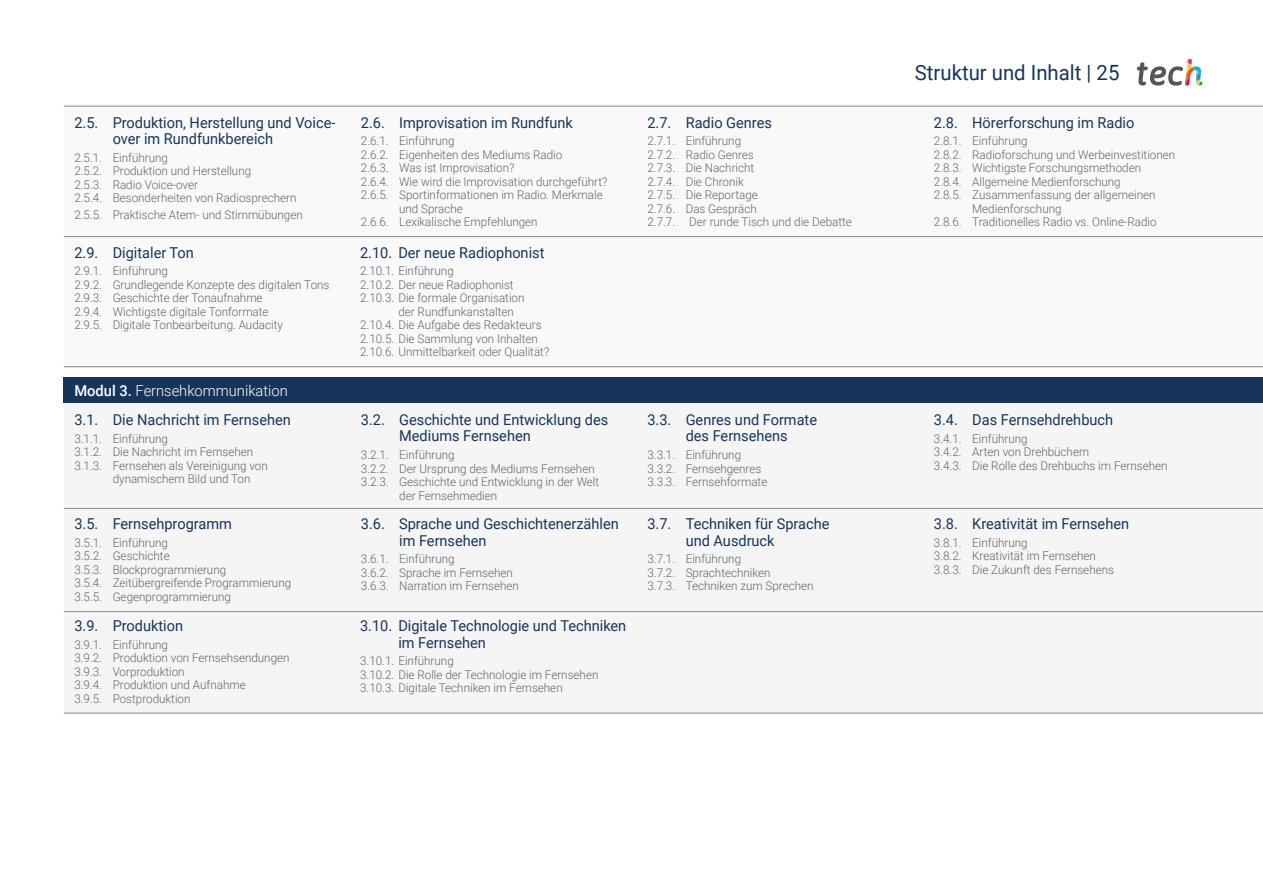
<style>
.page{position:relative;width:1263px;height:893px;background:#fff}
.page>*{position:absolute;margin:0;border:0;box-sizing:border-box;transform-origin:0 0}
.t1{font:21px "Roboto";color:#17355b}
.t2{font:15px/16.5px "Roboto";color:#17355b}
.t3{font:300 15px "Roboto";color:#fff}
.t4{font:300 12px/13.5px "Roboto";color:#61646a}
.s1{font-weight:500}
</style>
<div class="page">
<svg style="left:1137px;top:59px;width:65px;height:27px"></svg>
<div style="left:64px;top:104px;width:1199px;height:263px;background:#f8f9f8"></div>
<hr style="left:64px;top:236px;width:1199px;height:1px;background:#878a8e">
<hr style="left:64px;top:366px;width:1199px;height:1px;background:#878a8e">
<hr style="left:64px;top:106px;width:1199px;height:1px;background:#878a8e">
<div style="left:64px;top:403px;width:1199px;height:310px;background:#f4f5f4"></div>
<div style="left:64px;top:377px;width:1199px;height:26px;background:#17355b"></div>
<hr style="left:64px;top:713px;width:1199px;height:1px;background:#878a8e">
<hr style="left:64px;top:508px;width:1199px;height:1px;background:#878a8e">
<hr style="left:64px;top:611px;width:1199px;height:1px;background:#878a8e">
<p class="t2" style="left:113px;top:114px;width:224px;text-indent:-38px">2.5. Produktion, Herstellung und Voice&shy;over im Rundfunkbereich</p>
<p class="t4" style="left:74px;top:151px;width:223px">2.5.1. Einführung<br>2.5.2. Produktion und Herstellung<br>2.5.3. Radio Voice-over<br>2.5.4. Besonderheiten von Radiosprechern</p>
<p class="t4" style="left:74px;top:208px;width:230px">2.5.5. Praktische Atem- und Stimmübungen</p>
<p class="t2" style="left:74px;top:243px;width:121px">2.9. Digitaler Ton</p>
<p class="t4" style="left:74px;top:264px;width:257px">2.9.1. Einführung<br>2.9.2. Grundlegende Konzepte des digitalen Tons 2.9.3. Geschichte der Tonaufnahme<br>2.9.4. Wichtigste digitale Tonformate<br>2.9.5. Digitale Tonbearbeitung. Audacity</p>
<p class="t3" style="left:74px;top:380px;width:215px"><span class="s1">Modul 3.</span> Fernsehkommunikation</p>
<p class="t2" style="left:74px;top:411px;width:218px">3.1. Die Nachricht im Fernsehen</p>
<p class="t4" style="left:74px;top:431px;width:95px">3.1.1. Einführung</p>
<p class="t4" style="left:74px;top:445px;width:180px">3.1.2. Die Nachricht im Fernsehen</p>
<p class="t4" style="left:74px;top:458px;width:195px">3.1.3. Fernsehen als Vereinigung von</p>
<p class="t4" style="left:113px;top:472px;width:139px">dynamischem Bild und Ton</p>
<p class="t2" style="left:74px;top:515px;width:159px">3.5. Fernsehprogramm</p>
<p class="t4" style="left:74px;top:535px;width:218px">3.5.1. Einführung<br>3.5.2. Geschichte<br>3.5.3. Blockprogrammierung<br>3.5.4. Zeitübergreifende Programmierung<br>3.5.5. Gegenprogrammierung</p>
<p class="t2" style="left:74px;top:617px;width:110px">3.9. Produktion</p>
<p class="t4" style="left:74px;top:637px;width:217px">3.9.1. Einführung<br>3.9.2. Produktion von Fernsehsendungen<br>3.9.3. Vorproduktion<br>3.9.4. Produktion und Aufnahme<br>3.9.5. Postproduktion</p>
<p class="t2" style="left:361px;top:114px;width:213px">2.6. Improvisation im Rundfunk</p>
<p class="t4" style="left:361px;top:134px;width:95px">2.6.1. Einführung</p>
<p class="t4" style="left:361px;top:148px;width:203px">2.6.2. Eigenheiten des Mediums Radio</p>
<p class="t4" style="left:361px;top:161px;width:155px">2.6.3. Was ist Improvisation?</p>
<p class="t4" style="left:361px;top:175px;width:248px">2.6.4. Wie wird die Improvisation durchgeführt?</p>
<p class="t4" style="left:361px;top:188px;width:243px">2.6.5. Sportinformationen im Radio. Merkmale</p>
<p class="t4" style="left:399px;top:202px;width:65px">und Sprache</p>
<p class="t4" style="left:361px;top:215px;width:178px">2.6.6. Lexikalische Empfehlungen</p>
<p class="t2" style="left:360px;top:243px;width:186px">2.10. Der neue Radiophonist</p>
<p class="t4" style="left:360px;top:264px;width:95px">2.10.1. Einführung</p>
<p class="t4" style="left:360px;top:277px;width:155px">2.10.2. Der neue Radiophonist</p>
<p class="t4" style="left:360px;top:291px;width:166px">2.10.3. Die formale Organisation</p>
<p class="t4" style="left:398px;top:304px;width:117px">der Rundfunkanstalten</p>
<p class="t4" style="left:360px;top:318px;width:183px">2.10.4. Die Aufgabe des Redakteurs</p>
<p class="t4" style="left:360px;top:331px;width:179px">2.10.5. Die Sammlung von Inhalten</p>
<p class="t4" style="left:360px;top:345px;width:191px">2.10.6. Unmittelbarkeit oder Qualität?</p>
<p class="t2" style="left:399px;top:411px;width:211px;text-indent:-38px">3.2. Geschichte und Entwicklung des<br>Mediums Fernsehen</p>
<p class="t4" style="left:361px;top:448px;width:95px">3.2.1. Einführung</p>
<p class="t4" style="left:361px;top:461px;width:235px">3.2.2. Der Ursprung des Mediums Fernsehen</p>
<p class="t4" style="left:361px;top:475px;width:240px">3.2.3. Geschichte und Entwicklung in der Welt</p>
<p class="t4" style="left:399px;top:488px;width:100px">der Fernsehmedien</p>
<p class="t2" style="left:399px;top:515px;width:221px;text-indent:-38px">3.6. Sprache und Geschichtenerzählen im Fernsehen</p>
<p class="t4" style="left:361px;top:552px;width:159px">3.6.1. Einführung<br>3.6.2. Sprache im Fernsehen<br>3.6.3. Narration im Fernsehen</p>
<p class="t2" style="left:398px;top:617px;width:229px;text-indent:-38px">3.10. Digitale Technologie und Techniken im Fernsehen</p>
<p class="t4" style="left:360px;top:654px;width:240px">3.10.1. Einführung<br>3.10.2. Die Rolle der Technologie im Fernsehen<br>3.10.3. Digitale Techniken im Fernsehen</p>
<p class="t2" style="left:647px;top:114px;width:126px">2.7. Radio Genres</p>
<p class="t4" style="left:647px;top:134px;width:206px">2.7.1. Einführung<br>2.7.2. Radio Genres<br>2.7.3. Die Nachricht<br>2.7.4. Die Chronik<br>2.7.5. Die Reportage<br>2.7.6. Das Gespräch<br>2.7.7. Der runde Tisch und die Debatte</p>
<p class="t2" style="left:647px;top:411px;width:171px;text-align:center">3.3. Genres und Formate des Fernsehens</p>
<p class="t4" style="left:647px;top:448px;width:121px">3.3.1. Einführung<br>3.3.2. Fernsehgenres<br>3.3.3. Fernsehformate</p>
<p class="t2" style="left:686px;top:515px;width:145px;text-indent:-38px">3.7. Techniken für Sprache und Ausdruck</p>
<p class="t4" style="left:647px;top:552px;width:168px">3.7.1. Einführung<br>3.7.2. Sprachtechniken<br>3.7.3. Techniken zum Sprechen</p>
<h1 class="t1" style="left:915px;top:57px;width:206px">Struktur und Inhalt | 25</h1>
<p class="t2" style="left:934px;top:114px;width:202px">2.8. Hörerforschung im Radio</p>
<p class="t4" style="left:934px;top:134px;width:95px">2.8.1. Einführung</p>
<p class="t4" style="left:934px;top:148px;width:243px">2.8.2. Radioforschung und Werbeinvestitionen</p>
<p class="t4" style="left:934px;top:161px;width:209px">2.8.3. Wichtigste Forschungsmethoden</p>
<p class="t4" style="left:934px;top:175px;width:188px">2.8.4. Allgemeine Medienforschung</p>
<p class="t4" style="left:934px;top:188px;width:223px">2.8.5. Zusammenfassung der allgemeinen</p>
<p class="t4" style="left:972px;top:202px;width:91px">Medienforschung</p>
<p class="t4" style="left:934px;top:215px;width:224px">2.8.6. Traditionelles Radio vs. Online-Radio</p>
<p class="t2" style="left:934px;top:411px;width:181px">3.4. Das Fernsehdrehbuch</p>
<p class="t4" style="left:934px;top:431px;width:235px">3.4.1. Einführung<br>3.4.2. Arten von Drehbüchern<br>3.4.3. Die Rolle des Drehbuchs im Fernsehen</p>
<p class="t2" style="left:934px;top:515px;width:197px">3.8. Kreativität im Fernsehen</p>
<p class="t4" style="left:934px;top:535px;width:182px">3.8.1. Einführung<br>3.8.2. Kreativität im Fernsehen<br>3.8.3. Die Zukunft des Fernsehens</p>
</div>
